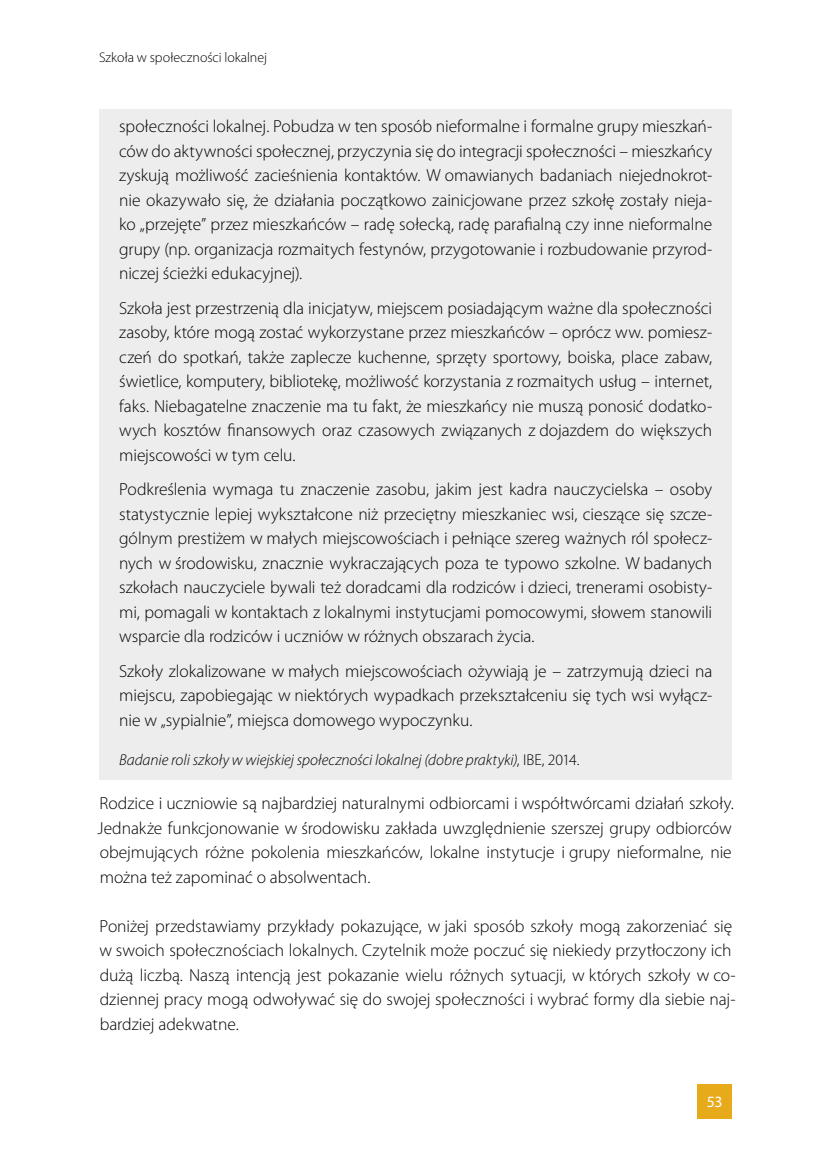
<style>
.page{position:relative;width:819px;height:1166px;background:#fff}
.page>*{position:absolute;margin:0;border:0;box-sizing:border-box;transform-origin:0 0}
.tekst_szary{font:300 17.5px/24.5px "Myriad Pro";color:#000;text-align:justify}
.Tekst___0{font:300 17.5px/24.5px "Myriad Pro";color:#000}
.Tekst_główny{font:300 17.5px/24.5px "Myriad Pro";letter-spacing:-.005em;color:#000;text-align:justify}
.tekst_szary-2{font:italic 300 15.75px "Myriad Pro";color:#000}
.Nr_strony{font:15.75px "Myriad Pro";color:#fff}
.Pagina{font:300 14px "Myriad Pro";color:#000}
.s1{font-style:normal}
</style>
<div class="page">
<div style="left:697px;top:1084px;width:35px;height:35px;background:#e7aa1b"></div>
<div style="left:99px;top:109px;width:633px;height:671px;background:#ededed"></div>
<p class="Pagina" style="left:99px;top:50px;width:169px">Szkoła w społeczności lokalnej</p>
<p class="tekst_szary" style="left:119px;top:114px;width:594px">społeczności lokalnej. Pobudza w ten sposób nieformalne i formalne grupy mieszkań&shy;ców do aktywności społecznej, przyczynia się do integracji społeczności – mieszkańcy zyskują możliwość zacieśnienia kontaktów. W omawianych badaniach niejednokrot&shy;nie okazywało się, że działania początkowo zainicjowane przez szkołę zostały nieja&shy;ko „przejęte” przez mieszkańców – radę sołecką, radę parafialną czy inne nieformalne grupy (np. organizacja rozmaitych festynów, przygotowanie i rozbudowanie przyrod&shy;niczej ścieżki edukacyjnej).</p>
<p class="tekst_szary" style="left:119px;top:296px;width:594px">Szkoła jest przestrzenią dla inicjatyw, miejscem posiadającym ważne dla społeczności zasoby, które mogą zostać wykorzystane przez mieszkańców – oprócz ww. pomiesz&shy;czeń do spotkań, także zaplecze kuchenne, sprzęty sportowy, boiska, place zabaw, świetlice, komputery, bibliotekę, możliwość korzystania z rozmaitych usług – internet, faks. Niebagatelne znaczenie ma tu fakt, że mieszkańcy nie muszą ponosić dodatko&shy;wych kosztów finansowych oraz czasowych związanych z dojazdem do większych miejscowości w tym celu.</p>
<p class="tekst_szary" style="left:119px;top:477px;width:594px">Podkreślenia wymaga tu znaczenie zasobu, jakim jest kadra nauczycielska – osoby statystycznie lepiej wykształcone niż przeciętny mieszkaniec wsi, cieszące się szcze&shy;gólnym prestiżem w małych miejscowościach i pełniące szereg ważnych ról społecz&shy;nych w środowisku, znacznie wykraczających poza te typowo szkolne. W badanych szkołach nauczyciele bywali też doradcami dla rodziców i dzieci, trenerami osobisty&shy;mi, pomagali w kontaktach z lokalnymi instytucjami pomocowymi, słowem stanowili wsparcie dla rodziców i uczniów w różnych obszarach życia.</p>
<p class="tekst_szary" style="left:119px;top:659px;width:594px">Szkoły zlokalizowane w małych miejscowościach ożywiają je – zatrzymują dzieci na miejscu, zapobiegając w niektórych wypadkach przekształceniu się tych wsi wyłącz&shy;nie w „sypialnie”, miejsca domowego wypoczynku.</p>
<p class="tekst_szary-2" style="left:119px;top:751px;width:462px">Badanie roli szkoły w wiejskiej społeczności lokalnej (dobre praktyki)<span class="s1">, IBE, 2014.</span></p>
<p class="Tekst_główny" style="left:98px;top:791px;width:637px">Rodzice i uczniowie są najbardziej naturalnymi odbiorcami i współtwórcami działań szkoły.<br>Jednakże funkcjonowanie w środowisku zakłada uwzględnienie szerszej grupy odbiorców obejmujących różne pokolenia mieszkańców, lokalne instytucje i grupy nieformalne, nie można też zapominać o absolwentach.</p>
<p class="Tekst___0" style="left:99px;top:914px;width:637px">Poniżej przedstawiamy przykłady pokazujące, w jaki sposób szkoły mogą zakorzeniać się w swoich społecznościach lokalnych. Czytelnik może poczuć się niekiedy przytłoczony ich dużą liczbą. Naszą intencją jest pokazanie wielu różnych sytuacji, w których szkoły w co&shy;dziennej pracy mogą odwoływać się do swojej społeczności i wybrać formy dla siebie naj&shy;bardziej adekwatne.</p>
<p class="Nr_strony" style="left:706px;top:1092px;width:17px">53</p>
</div>
